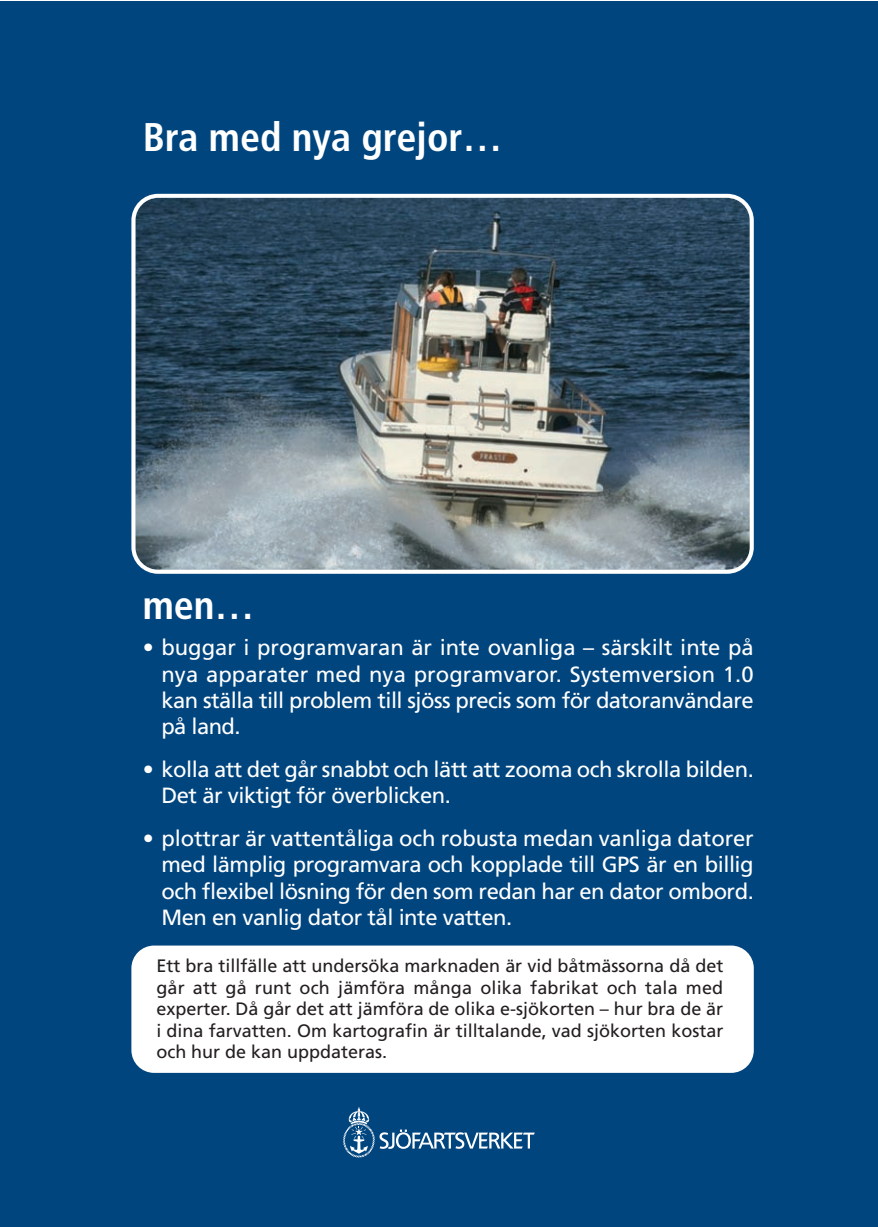
<style>
.page{position:relative;width:878px;height:1227px;background:#fff}
.page>*{position:absolute;margin:0;border:0;box-sizing:border-box;transform-origin:0 0}
.t1{font:700 condensed 40px "Frutiger";color:#fff}
.t2{font:22px/26.4px "Frutiger";letter-spacing:-.02em;color:#fff;text-align:justify}
.t3{font:18px/21.6px "Frutiger";color:#231f20;text-align:justify}
</style>
<div class="page">
<div style="left:0;top:1px;width:18px;height:1225px;background:#01457f"></div>
<div style="left:18px;top:1px;width:859px;height:1225px;background:#01457f"></div>
<div style="left:131px;top:945px;width:623px;height:127px;background:#fff;border-radius:23px"></div>
<img style="left:131px;top:194px;width:623px;height:380px">
<svg style="left:343px;top:1107px;width:192px;height:50px"></svg>
<h1 class="t1" style="left:143px;top:121px;width:361px">Bra med nya grejor…</h1>
<h1 class="t1" style="left:143px;top:589px;width:113px">men…</h1>
<p class="t2" style="left:161px;top:636px;width:594px;text-indent:-19px">• buggar i programvaran är inte ovanliga – särskilt inte på nya apparater med nya programvaror. Systemversion 1.0 kan ställa till problem till sjöss precis som för datoranvändare på land.</p>
<p class="t2" style="left:161px;top:757px;width:594px;text-indent:-19px">• kolla att det går snabbt och lätt att zooma och skrolla bilden.<br>Det är viktigt för överblicken.</p>
<p class="t2" style="left:161px;top:826px;width:594px;text-indent:-19px">• plottrar är vattentåliga och robusta medan vanliga datorer med lämplig programvara och kopplade till GPS är en billig och flexibel lösning för den som redan har en dator ombord.<br>Men en vanlig dator tål inte vatten.</p>
<p class="t3" style="left:156px;top:956px;width:568px">Ett bra tillfälle att undersöka marknaden är vid båtmässorna då det går att gå runt och jämföra många olika fabrikat och tala med experter. Då går det att jämföra de olika e-sjökorten – hur bra de är i dina farvatten. Om kartografin är tilltalande, vad sjökorten kostar och hur de kan uppdateras.</p>
</div>
